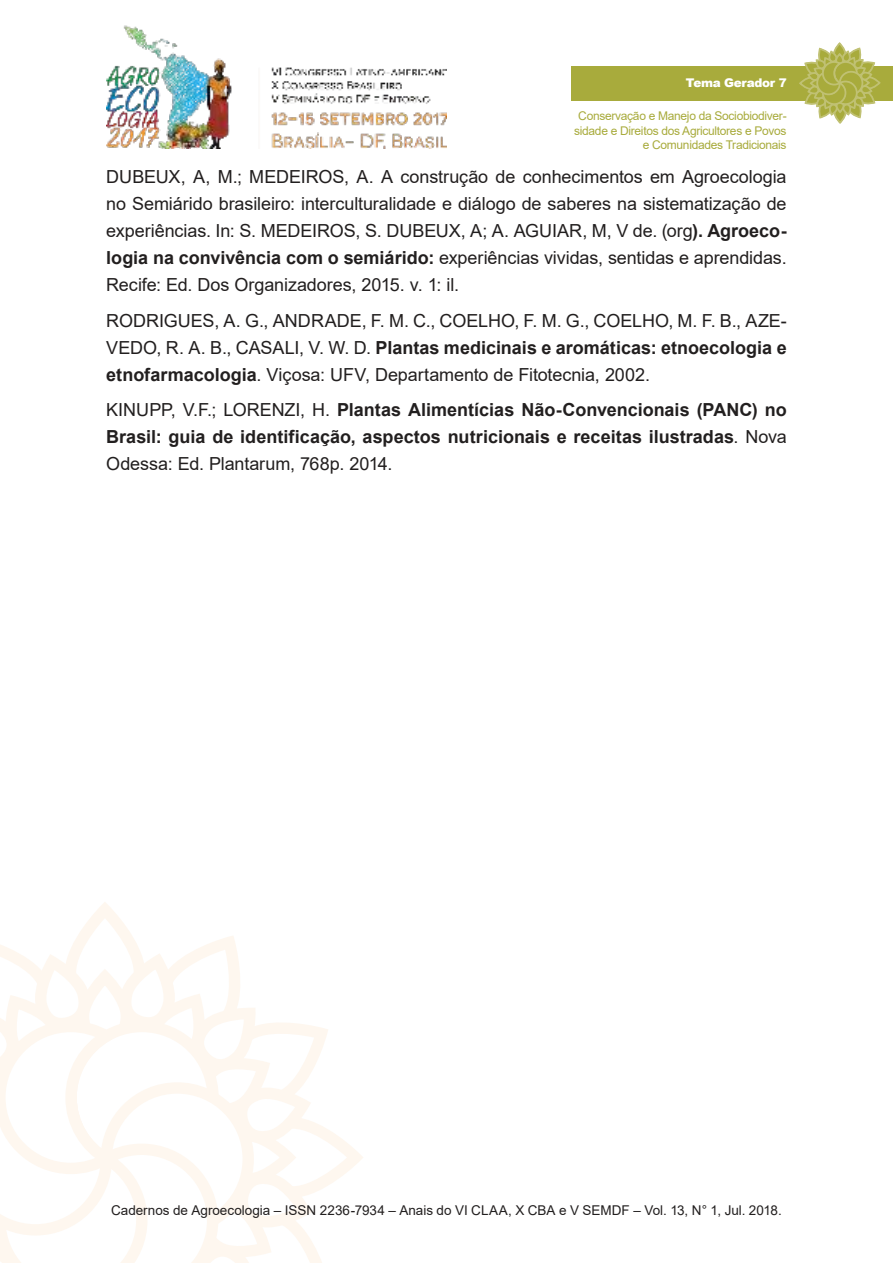
<style>
.page{position:relative;width:893px;height:1263px;background:#fff}
.page>*{position:absolute;margin:0;border:0;box-sizing:border-box;transform-origin:0 0}
.t1{font:18px/27px "Arial";letter-spacing:-.005em;color:#221f1f;text-align:justify}
.t2{font:700 18px/27px "Arial";color:#221f1f;text-align:justify}
.t3{font:13.5px "Arial";color:#221f1f}
.t4{font:12px/14.4px "Arial";letter-spacing:-.025em;color:#a8ab3c;text-align:right}
.t5{font:900 12px "Arial";letter-spacing:-.025em;color:#fff}
.s1{font-weight:700}
.s2{font-weight:400}
</style>
<div class="page">
<img style="left:106px;top:25px;width:340px;height:124px">
<svg style="left:0;top:910px;width:363px;height:353px"></svg>
<div style="left:571px;top:66px;width:322px;height:34px;background:#a8ab3c"></div>
<svg style="left:798px;top:43px;width:83px;height:81px"></svg>
<p class="t5" style="left:686px;top:76px;width:102px">Tema Gerador 7</p>
<p class="t4" style="left:574px;top:110px;width:214px">Conservação e Manejo da Sociobiodiver&shy;sidade e Direitos dos Agricultores e Povos e Comunidades Tradicionais</p>
<p class="t1" style="left:106px;top:165px;width:682px">DUBEUX, A, M.; MEDEIROS, A. A construção de conhecimentos em Agroecologia no Semiárido brasileiro: interculturalidade e diálogo de saberes na sistematização de experiências. In: S. MEDEIROS, S. DUBEUX, A; A. AGUIAR, M, V de. (org<span class="s1">). Agroeco&shy;logia na convivência com o semiárido:</span> experiências vividas, sentidas e aprendidas.<br>Recife: Ed. Dos Organizadores, 2015. v. 1: il.</p>
<p class="t1" style="left:106px;top:309px;width:682px">RODRIGUES, A. G., ANDRADE, F. M. C., COELHO, F. M. G., COELHO, M. F. B., AZE-VEDO, R. A. B., CASALI, V. W. D. <span class="s1">Plantas medicinais e aromáticas: etnoecologia e etnofarmacologia</span>. Viçosa: UFV, Departamento de Fitotecnia, 2002.</p>
<p class="t2" style="left:106px;top:398px;width:682px"><span class="s2">KINUPP, V.F.; LORENZI, H.</span> Plantas Alimentícias Não-Convencionais (PANC) no Brasil: guia de identificação, aspectos nutricionais e receitas ilustradas<span class="s2">. Nova Odessa: Ed. Plantarum, 768p. 2014.</span></p>
<p class="t3" style="left:111px;top:1205px;width:672px">Cadernos de Agroecologia – ISSN 2236-7934 – Anais do VI CLAA, X CBA e V SEMDF – Vol. 13, N° 1, Jul. 2018.</p>
</div>
